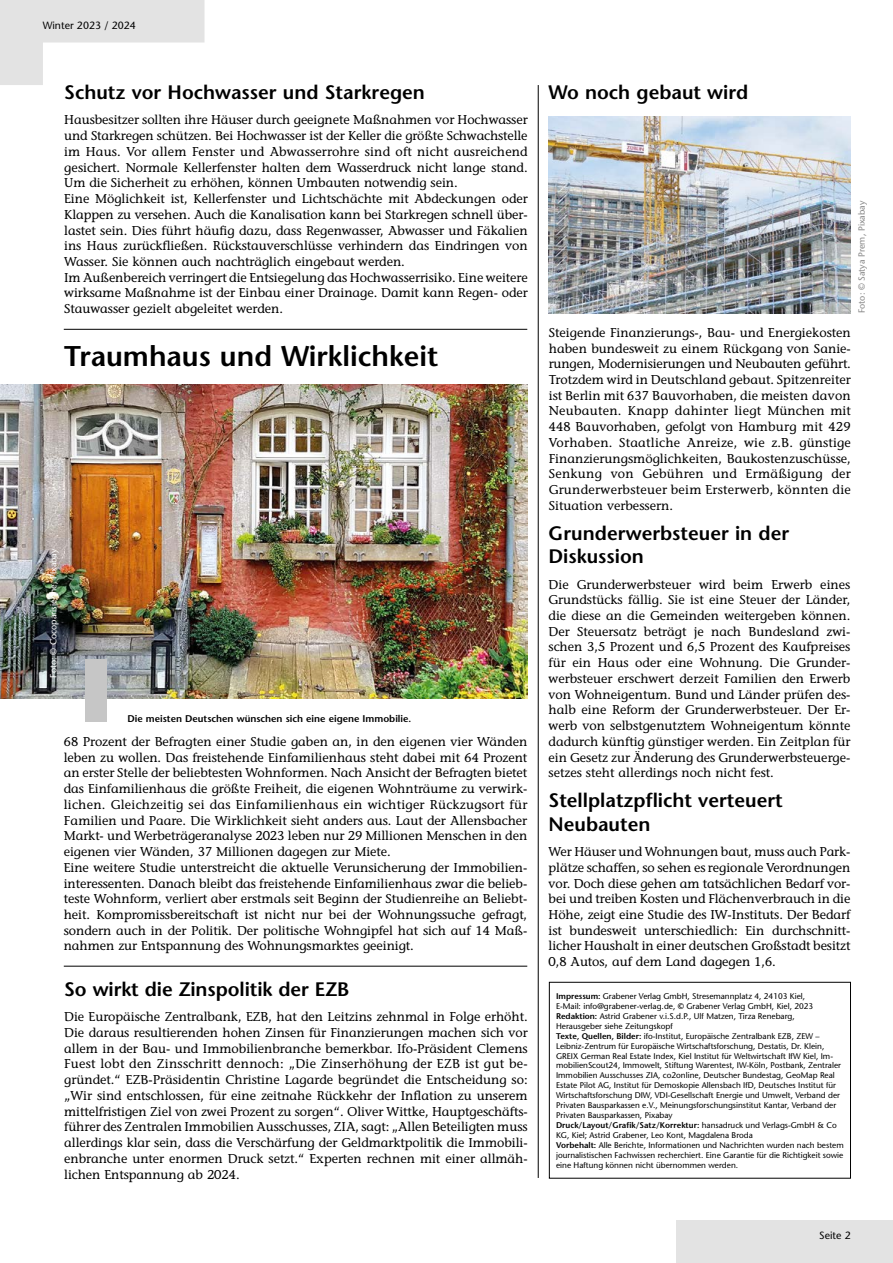
<style>
.page{position:relative;width:893px;height:1263px;background:#fff}
.page>*{position:absolute;margin:0;border:0;box-sizing:border-box;transform-origin:0 0}
.t1{font:600 28.5px "Stone Sans Std";color:#000}
.t2{font:600 19.5px/23.4px "Stone Sans Std";color:#000}
.t3{font:500 12.75px/15.8px "Stone Informal Std";letter-spacing:-.005em;color:#000;text-align:justify}
.t4{font:10.5px "Stone Sans";color:#000}
.t5{font:600 9.75px "Stone Sans Std";color:#000}
.t6{font:9px "Stone Sans";color:#fff}
.t7{font:9px "Stone Sans";color:#878787}
.t8{font:8.25px/9.9px "Stone Sans";color:#000}
.t9{font:600 8.25px "Stone Sans Std";color:#000}
.s1{font-family:"Stone Sans Std";font-weight:600}
.s2{font-family:"Stone Sans";font-weight:400}
</style>
<div class="page">
<div style="left:549px;top:982px;width:302px;height:196px;border:1px solid #000"></div>
<div style="left:676px;top:1220px;width:217px;height:43px;background:#e3e3e3"></div>
<svg style="left:0;top:0;width:205px;height:85px"></svg>
<hr style="left:538px;top:85px;width:1px;height:1093px;background:#000">
<hr style="left:64px;top:966px;width:463px;height:1px;background:#000">
<hr style="left:64px;top:329px;width:463px;height:1px;background:#000">
<img style="left:0;top:384px;width:527px;height:314px">
<div style="left:85px;top:659px;width:21px;height:63px;background:#c6c6c6"></div>
<img style="left:549px;top:117px;width:301px;height:196px">
<p class="t4" style="left:43px;top:19px;width:94px">Winter 2023 / 2024</p>
<h2 class="t2" style="left:64px;top:81px;width:362px">Schutz vor Hochwasser und Starkregen</h2>
<p class="t3" style="left:64px;top:112px;width:465px;text-align:left">Hausbesitzer sollten ihre Häuser durch geeignete Maßnahmen vor Hochwasser und Starkregen schützen. Bei Hochwasser ist der Keller die größte Schwachstelle im Haus. Vor allem Fenster und Abwasserrohre sind oft nicht ausreichend gesichert. Normale Kellerfenster halten dem Wasserdruck nicht lange stand.<br>Um die Sicherheit zu erhöhen, können Umbauten notwendig sein.<br>Eine Möglichkeit ist, Kellerfenster und Lichtschächte mit Abdeckungen oder Klappen zu versehen. Auch die Kanalisation kann bei Starkregen schnell über&shy;lastet sein. Dies führt häufig dazu, dass Regenwasser, Abwasser und Fäkalien ins Haus zurückfließen. Rückstauverschlüsse verhindern das Eindringen von Wasser. Sie können auch nachträglich eingebaut werden.<br>Im Außenbereich verringert die Entsiegelung das Hochwasserrisiko. Eine weitere wirksame Maßnahme ist der Einbau einer Drainage. Damit kann Regen- oder Stauwasser gezielt abgeleitet werden.</p>
<h1 class="t1" style="left:64px;top:338px;width:375px">Traumhaus und Wirklichkeit</h1>
<p class="t6" style="left:48px;top:678px;width:131px;rotate:-90deg">Foto: © Cocoparisienne, Pixabay</p>
<p class="t5" style="left:128px;top:713px;width:285px">Die meisten Deutschen wünschen sich eine eigene Immobilie.</p>
<p class="t3" style="left:64px;top:734px;width:465px;text-align:left">68 Prozent der Befragten einer Studie gaben an, in den eigenen vier Wänden leben zu wollen. Das freistehende Einfamilienhaus steht dabei mit 64 Prozent an erster Stelle der beliebtesten Wohnformen. Nach Ansicht der Befragten bietet das Einfamilienhaus die größte Freiheit, die eigenen Wohnträume zu verwirk&shy;lichen. Gleichzeitig sei das Einfamilienhaus ein wichtiger Rückzugsort für Familien und Paare. Die Wirklichkeit sieht anders aus. Laut der Allensbacher Markt- und Werbeträgeranalyse 2023 leben nur 29 Millionen Menschen in den eigenen vier Wänden, 37 Millionen dagegen zur Miete.<br>Eine weitere Studie unterstreicht die aktuelle Verunsicherung der Immobilien&shy;interessenten. Danach bleibt das freistehende Einfamilienhaus zwar die belieb&shy;teste Wohnform, verliert aber erstmals seit Beginn der Studienreihe an Beliebt&shy;heit. Kompromissbereitschaft ist nicht nur bei der Wohnungssuche gefragt, sondern auch in der Politik. Der politische Wohngipfel hat sich auf 14 Maß&shy;nahmen zur Entspannung des Wohnungsmarktes geeinigt.</p>
<h2 class="t2" style="left:64px;top:978px;width:287px">So wirkt die Zinspolitik der EZB</h2>
<p class="t3" style="left:64px;top:1009px;width:465px">Die Europäische Zentralbank, EZB, hat den Leitzins zehnmal in Folge erhöht.<br>Die daraus resultierenden hohen Zinsen für Finanzierungen machen sich vor allem in der Bau- und Immobilienbranche bemerkbar. Ifo-Präsident Clemens Fuest lobt den Zinsschritt dennoch: „Die Zinserhöhung der EZB ist gut be&shy;gründet.“ EZB-Präsidentin Christine Lagarde begründet die Entscheidung so: „Wir sind entschlossen, für eine zeitnahe Rückkehr der Inflation zu unserem mittelfristigen Ziel von zwei Prozent zu sorgen“. Oliver Wittke, Hauptgeschäfts&shy;führer des Zentralen Immobilien Ausschusses, ZIA, sagt: „Allen Beteiligten muss allerdings klar sein, dass die Verschärfung der Geldmarktpolitik die Immobili&shy;enbranche unter enormen Druck setzt.“ Experten rechnen mit einer allmäh&shy;lichen Entspannung ab 2024.</p>
<h2 class="t2" style="left:549px;top:81px;width:201px">Wo noch gebaut wird</h2>
<p class="t7" style="left:856px;top:313px;width:114px;rotate:-90deg">Foto: © Satya Prem, Pixabay</p>
<p class="t3" style="left:549px;top:324px;width:304px">Steigende Finanzierungs-, Bau- und Energiekosten haben bundesweit zu einem Rückgang von Sanie&shy;rungen, Modernisierungen und Neubauten geführt.<br>Trotzdem wird in Deutschland gebaut. Spitzenreiter ist Berlin mit 637 Bauvorhaben, die meisten davon Neubauten. Knapp dahinter liegt München mit 448 Bauvorhaben, gefolgt von Hamburg mit 429<br>Vorhaben. Staatliche Anreize, wie z.B. günstige Finanzierungsmöglichkeiten, Baukostenzuschüsse, Senkung von Gebühren und Ermäßigung der Grunderwerbsteuer beim Ersterwerb, könnten die Situation verbessern.</p>
<h2 class="t2" style="left:549px;top:521px;width:242px">Grunderwerbsteuer in der<br>Diskussion</h2>
<p class="t3" style="left:549px;top:576px;width:303px">Die Grunderwerbsteuer wird beim Erwerb eines Grundstücks fällig. Sie ist eine Steuer der Länder, die diese an die Gemeinden weitergeben können.<br>Der Steuersatz beträgt je nach Bundesland zwi&shy;schen 3,5 Prozent und 6,5 Prozent des Kaufpreises für ein Haus oder eine Wohnung. Die Grunder&shy;werbsteuer erschwert derzeit Familien den Erwerb von Wohneigentum. Bund und Länder prüfen des&shy;halb eine Reform der Grunderwerbsteuer. Der Er&shy;werb von selbstgenutztem Wohneigentum könnte dadurch künftig günstiger werden. Ein Zeitplan für ein Gesetz zur Änderung des Grunderwerbsteuerge&shy;setzes steht allerdings noch nicht fest.</p>
<h2 class="t2" style="left:549px;top:789px;width:236px">Stellplatzpflicht verteuert<br>Neubauten</h2>
<p class="t3" style="left:549px;top:844px;width:303px">Wer Häuser und Wohnungen baut, muss auch Park&shy;plätze schaffen, so sehen es regionale Verordnungen vor. Doch diese gehen am tatsächlichen Bedarf vor&shy;bei und treiben Kosten und Flächenverbrauch in die Höhe, zeigt eine Studie des IW-Instituts. Der Bedarf ist bundesweit unterschiedlich: Ein durchschnitt&shy;licher Haushalt in einer deutschen Großstadt besitzt 0,8 Autos, auf dem Land dagegen 1,6.</p>
<p class="t8" style="left:556px;top:991px;width:287px"><span class="s1">Impressum:</span> Grabener Verlag GmbH, Stresemannplatz 4, 24103 Kiel,<br>E-Mail: info@grabener-verlag.de, <span class="s1">©</span> Grabener Verlag GmbH, Kiel, 2023<br><span class="s1">Redaktion:</span> Astrid Grabener v.i.S.d.P., Ulf Matzen, Tirza Renebarg, Herausgeber siehe Zeitungskopf<br><span class="s1">Texte, Quellen, Bilder:</span> ifo-Institut, Europäische Zentralbank EZB, ZEW – Leibniz-Zentrum für Europäische Wirtschaftsforschung, Destatis, Dr. Klein, GREIX German Real Estate Index, Kiel Institut für Weltwirtschaft IfW Kiel, Im&shy;mobilienScout24, Immowelt, Stiftung Warentest, IW-Köln, Postbank, Zentraler Immobilien Ausschusses ZIA, co2online, Deutscher Bundestag, GeoMap Real Estate Pilot AG, Institut für Demoskopie Allensbach IfD, Deutsches Institut für Wirtschaftsforschung DIW, VDI-Gesellschaft Energie und Umwelt, Verband der Privaten Bausparkassen e.V., Meinungsforschungsinstitut Kantar, Verband der Privaten Bausparkassen, Pixabay</p>
<p class="t9" style="left:556px;top:1120px;width:282px">Druck/Layout/Grafik/Satz/Korrektur: <span class="s2">hansadruck und Verlags-GmbH &amp; Co</span></p>
<p class="t8" style="left:556px;top:1130px;width:289px">KG, Kiel; Astrid Grabener, Leo Kont, Magdalena Broda<br><span class="s1">Vorbehalt:</span> Alle Berichte, Informationen und Nachrichten wurden nach bestem journalistischen Fachwissen recherchiert. Eine Garantie für die Richtigkeit sowie eine Haftung können nicht übernommen werden.</p>
<p class="t4" style="left:819px;top:1229px;width:33px">Seite 2</p>
</div>
